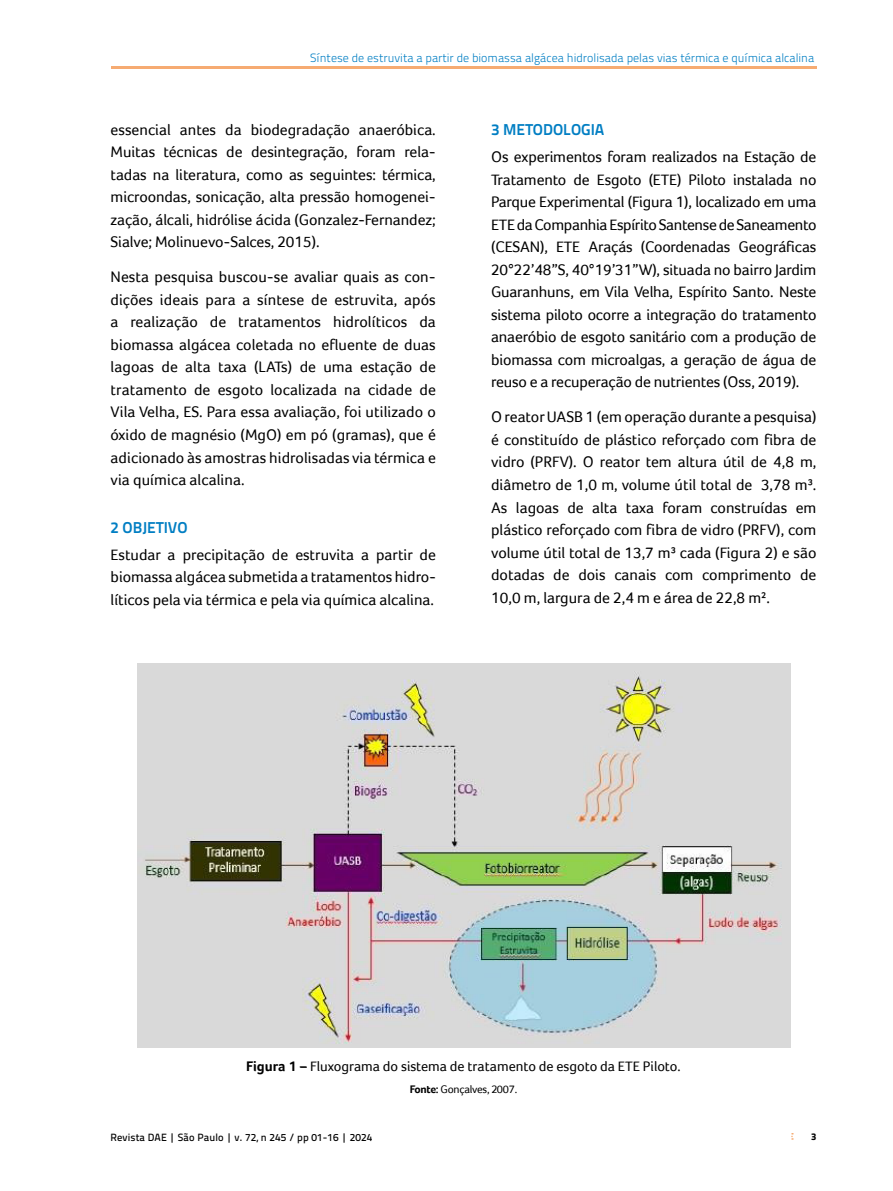
<style>
.page{position:relative;width:893px;height:1191px;background:#fff}
.page>*{position:absolute;margin:0;border:0;box-sizing:border-box;transform-origin:0 0}
.t1{font:15.75px/22.5px "Foco";color:#000;text-align:justify}
.t2{font:700 15.75px "Titillium Text 22 L";color:#007ec3}
.t3{font:14.25px "Foco";color:#000}
.t4{font:300 12px "Titillium Text 22 L";color:#007ec3}
.t5{font:11.25px "Foco";letter-spacing:-.02em;color:#000}
.t6{font:500 10.5px "Titillium Text 22 L";letter-spacing:.01em;color:#000}
.t7{font:800 9.75px "Titillium Text 22 L";color:#000}
.s1{font-weight:700}
</style>
<div class="page">
<svg style="left:791px;top:1133px;width:2px;height:6px"></svg>
<hr style="left:111px;top:66px;width:705px;height:3px;background:#f6ab72">
<img style="left:137px;top:663px;width:654px;height:384px">
<p class="t4" style="left:310px;top:49px;width:506px">Síntese de estruvita a partir de biomassa algácea hidrolisada pelas vias térmica e química alcalina</p>
<p class="t1" style="left:111px;top:118px;width:327px">essencial antes da biodegradação anaeróbica.<br>Muitas técnicas de desintegração, foram rela&shy;tadas na literatura, como as seguintes: térmica, microondas, sonicação, alta pressão homogenei&shy;zação, álcali, hidrólise ácida (Gonzalez-Fernandez; Sialve; Molinuevo-Salces, 2015).</p>
<p class="t1" style="left:111px;top:266px;width:327px">Nesta pesquisa buscou-se avaliar quais as con&shy;dições ideais para a síntese de estruvita, após a realização de tratamentos hidrolíticos da biomassa algácea coletada no efluente de duas lagoas de alta taxa (LATs) de uma estação de tratamento de esgoto localizada na cidade de Vila Velha, ES. Para essa avaliação, foi utilizado o óxido de magnésio (MgO) em pó (gramas), que é adicionado às amostras hidrolisadas via térmica e via química alcalina.</p>
<p class="t2" style="left:111px;top:515px;width:79px">2 OBJETIVO</p>
<p class="t1" style="left:111px;top:543px;width:327px">Estudar a precipitação de estruvita a partir de biomassa algácea submetida a tratamentos hidro&shy;líticos pela via térmica e pela via química alcalina.</p>
<p class="t2" style="left:491px;top:118px;width:115px">3 METODOLOGIA</p>
<p class="t1" style="left:491px;top:145px;width:327px">Os experimentos foram realizados na Estação de Tratamento de Esgoto (ETE) Piloto instalada no Parque Experimental (Figura 1), localizado em uma ETE da Companhia Espírito Santense de Saneamento (CESAN), ETE Araçás (Coordenadas Geográficas 20°22’48”S, 40°19’31”W), situada no bairro Jardim Guaranhuns, em Vila Velha, Espírito Santo. Neste sistema piloto ocorre a integração do tratamento anaeróbio de esgoto sanitário com a produção de biomassa com microalgas, a geração de água de reuso e a recuperação de nutrientes (Oss, 2019).</p>
<p class="t1" style="left:491px;top:406px;width:327px">O reator UASB 1 (em operação durante a pesquisa) é constituído de plástico reforçado com fibra de vidro (PRFV). O reator tem altura útil de 4,8 m, diâmetro de 1,0 m, volume útil total de 3,78 m³.<br>As lagoas de alta taxa foram construídas em plástico reforçado com fibra de vidro (PRFV), com volume útil total de 13,7 m³ cada (Figura 2) e são dotadas de dois canais com comprimento de 10,0 m, largura de 2,4 m e área de 22,8 m².</p>
<p class="t3" style="left:246px;top:1057px;width:436px"><span class="s1">Figura 1 –</span> Fluxograma do sistema de tratamento de esgoto da ETE Piloto.</p>
<p class="t5" style="left:410px;top:1082px;width:109px"><span class="s1">Fonte:</span> Gonçalves, 2 007.</p>
<p class="t6" style="left:111px;top:1129px;width:263px">Revista DAE | São Paulo | v. 72, n 245 / pp 01-16 | 2024</p>
<p class="t7" style="left:811px;top:1129px;width:7px">3</p>
</div>
